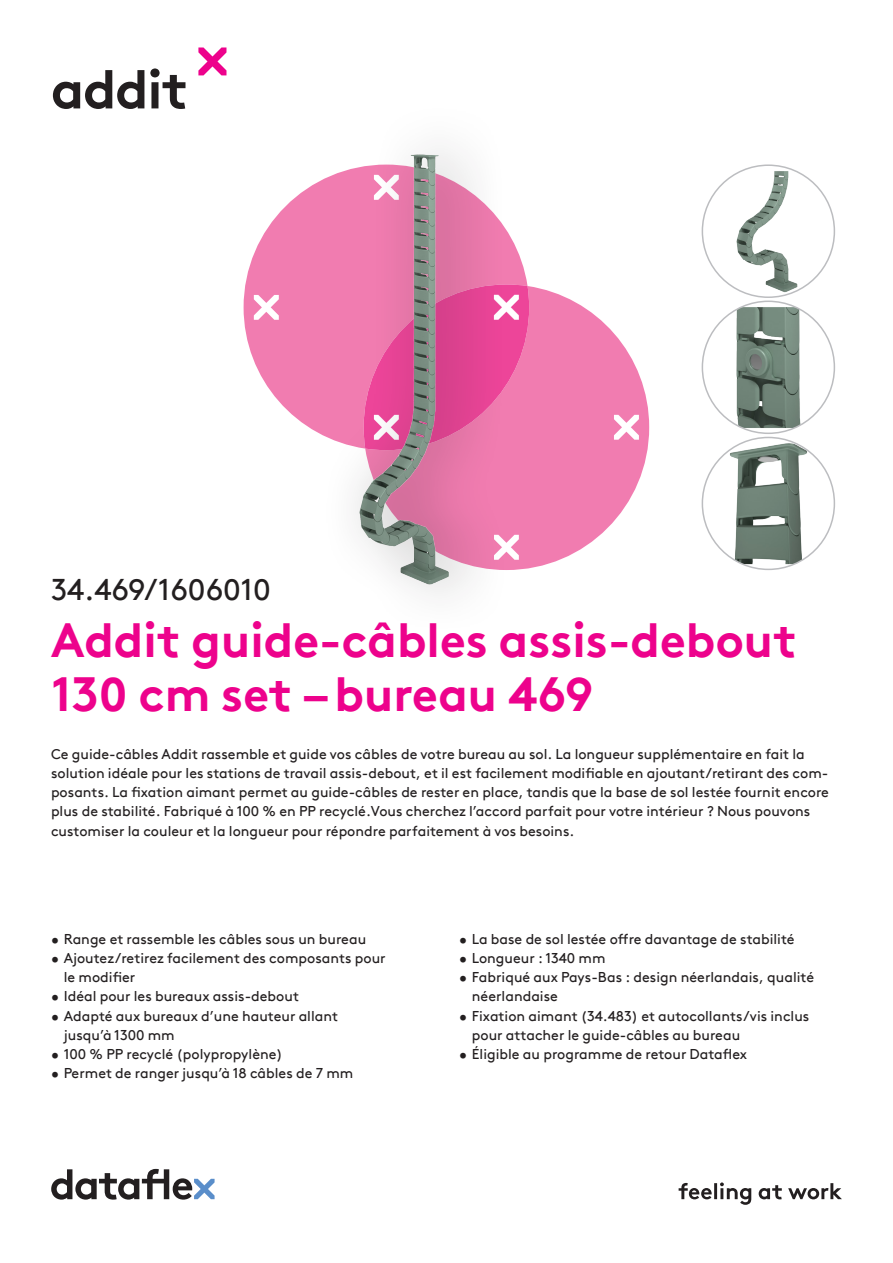
<style>
.page{position:relative;width:893px;height:1263px;background:#fff}
.page>*{position:absolute;margin:0;border:0;box-sizing:border-box;transform-origin:0 0}
.t1{font:700 54px "Brown Pro TT";letter-spacing:-.02em;color:#231f20}
.productnaam{font:700 48px/54px "Brown Pro TT";color:#ed028c}
.productnummer{font:30px "Brown Pro TT";color:#231f20}
.omschrijving{font:14.25px/19.2px "Brown Pro TT";color:#231f20}
</style>
<div class="page">
<svg style="left:641px;top:380px;width:8px;height:95px"></svg>
<svg style="left:51px;top:1169px;width:164px;height:30px"></svg>
<svg style="left:198px;top:47px;width:28px;height:28px"></svg>
<svg style="left:679px;top:1182px;width:163px;height:23px"></svg>
<img style="left:704px;top:167px;width:129px;height:130px">
<img style="left:702px;top:301px;width:132px;height:132px;border-radius:64px">
<img style="left:702px;top:437px;width:132px;height:132px;border-radius:66px">
<img style="left:243px;top:150px;width:398px;height:444px">
<h1 class="t1" style="left:51px;top:46px;width:139px">addit</h1>
<p class="productnummer" style="left:51px;top:566px;width:221px">34.469/1606010</p>
<p class="productnaam" style="left:51px;top:608px;width:747px">Addit guide-câbles assis-debout<br>130 cm set – bureau 469</p>
<p class="omschrijving" style="left:51px;top:743px;width:779px">Ce guide-câbles Addit rassemble et guide vos câbles de votre bureau au sol. La longueur supplémentaire en fait la solution idéale pour les stations de travail assis-debout, et il est facilement modifiable en ajoutant/retirant des com&shy;posants. La fixation aimant permet au guide-câbles de rester en place, tandis que la base de sol lestée fournit encore plus de stabilité. Fabriqué à 100 % en PP recyclé.Vous cherchez l’accord parfait pour votre intérieur ? Nous pouvons customiser la couleur et la longueur pour répondre parfaitement à vos besoins.</p>
<p class="omschrijving" style="left:51px;top:928px;width:317px">• Range et rassemble les câbles sous un bureau</p>
<p class="omschrijving" style="left:64px;top:947px;width:324px;text-indent:-13px">• Ajoutez/retirez facilement des composants pour le modifier</p>
<p class="omschrijving" style="left:51px;top:986px;width:249px">• Idéal pour les bureaux assis-debout</p>
<p class="omschrijving" style="left:64px;top:1005px;width:276px;text-indent:-13px">• Adapté aux bureaux d’une hauteur allant jusqu’à 1300 mm</p>
<p class="omschrijving" style="left:51px;top:1043px;width:233px">• 100 % PP recyclé (polypropylène)</p>
<p class="omschrijving" style="left:51px;top:1062px;width:304px">• Permet de ranger jusqu’à 18 câbles de 7 mm</p>
<p class="omschrijving" style="left:459px;top:928px;width:337px">• La base de sol lestée offre davantage de stabilité</p>
<p class="omschrijving" style="left:459px;top:947px;width:148px">• Longueur : 1340 mm</p>
<p class="omschrijving" style="left:472px;top:966px;width:344px;text-indent:-13px">• Fabriqué aux Pays-Bas : design néerlandais, qualité néerlandaise</p>
<p class="omschrijving" style="left:472px;top:1005px;width:339px;text-indent:-13px">• Fixation aimant (34.483) et autocollants/vis inclus pour attacher le guide-câbles au bureau</p>
<p class="omschrijving" style="left:459px;top:1043px;width:290px">• Éligible au programme de retour Dataflex</p>
</div>
